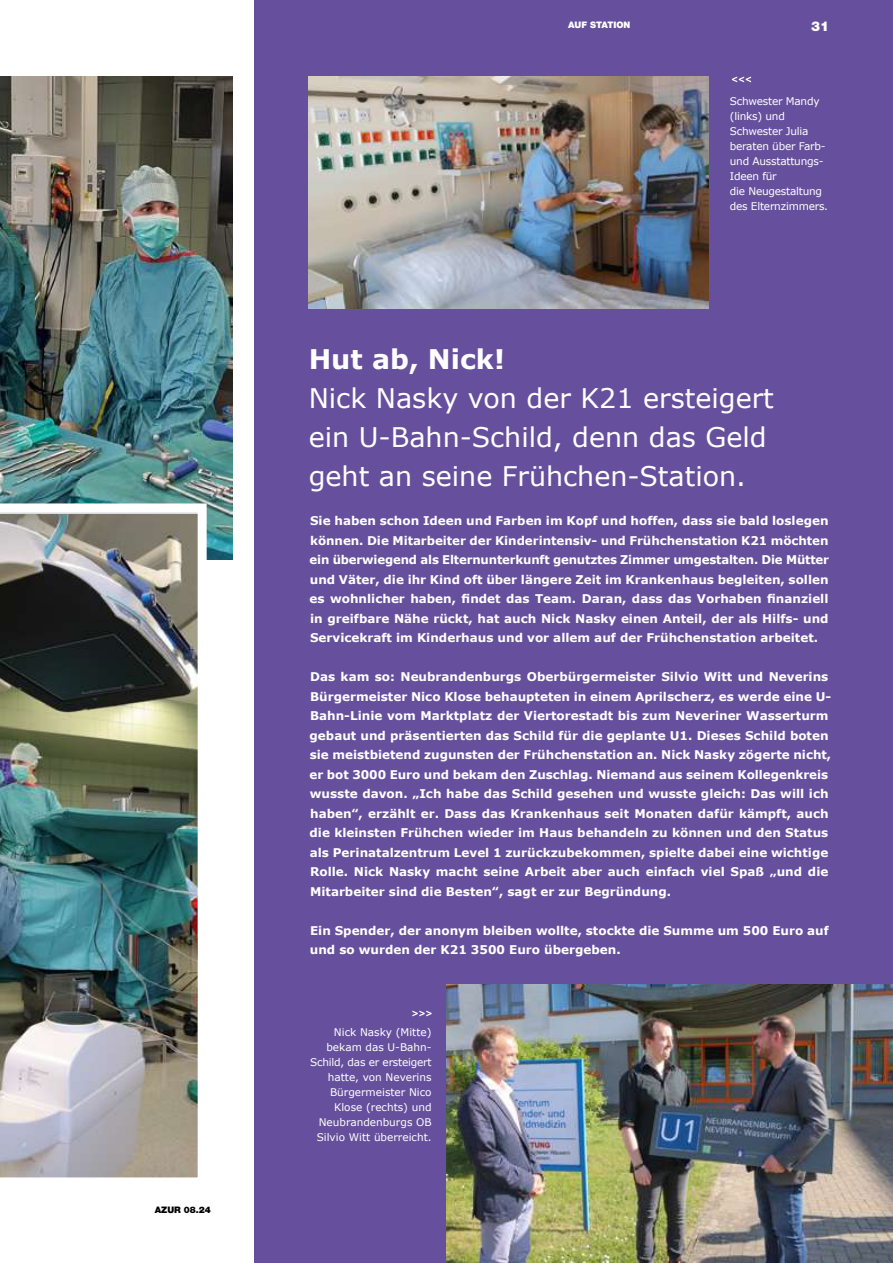
<style>
.page{position:relative;width:893px;height:1263px;background:#fff}
.page>*{position:absolute;margin:0;border:0;box-sizing:border-box;transform-origin:0 0}
.t1{font:27px/39px "Verdana";color:#fff}
.t2{font:700 27px "Verdana";color:#fff}
.t3{font:900 13.5px "Helvetica Neue LT Std";color:#fff}
.t4{font:700 12px/19.5px "Verdana";color:#fff}
.t5{font:10.5px/15px "Verdana";color:#fff;text-align:right}
.t6{font:10.5px/15px "Verdana";letter-spacing:-.02em;color:#fff}
.t7{font:900 9px "Helvetica Neue LT Std";color:#fff}
.t8{font:900 9px "Helvetica Neue LT Std";color:#000}
</style>
<div class="page">
<div style="left:254px;top:0;width:639px;height:1263px;background:#66509d"></div>
<img style="left:308px;top:77px;width:401px;height:232px">
<img style="left:446px;top:984px;width:447px;height:279px">
<img style="left:0;top:77px;width:233px;height:482px">
<img style="left:0;top:499px;width:211px;height:679px">
<svg style="left:732px;top:77px;width:19px;height:5px"></svg>
<svg style="left:412px;top:1010px;width:20px;height:6px"></svg>
<p class="t8" style="left:155px;top:1204px;width:58px">AZUR 08.24</p>
<p class="t7" style="left:568px;top:19px;width:64px">AUF STATION</p>
<p class="t3" style="left:811px;top:18px;width:20px">31</p>
<p class="t6" style="left:730px;top:93px;width:100px">Schwester Mandy (links) und<br>Schwester Julia beraten über Farb&shy;und Ausstattungs-<br>Ideen für<br>die Neugestaltung des Elternzimmers.</p>
<h1 class="t2" style="left:309px;top:342px;width:198px">Hut ab, Nick!</h1>
<h1 class="t1" style="left:309px;top:379px;width:467px">Nick Nasky von der K21 ersteigert ein U-Bahn-Schild, denn das Geld geht an seine Frühchen-Station.</h1>
<p class="t4" style="left:310px;top:511px;width:521px;text-align:justify">Sie haben schon Ideen und Farben im Kopf und hoffen, dass sie bald loslegen können. Die Mitarbeiter der Kinderintensiv- und Frühchenstation K21 möchten ein überwiegend als Elternunterkunft genutztes Zimmer umgestalten. Die Mütter und Väter, die ihr Kind oft über längere Zeit im Krankenhaus begleiten, sollen es wohnlicher haben, findet das Team. Daran, dass das Vorhaben finanziell in greifbare Nähe rückt, hat auch Nick Nasky einen Anteil, der als Hilfs- und Servicekraft im Kinderhaus und vor allem auf der Frühchenstation arbeitet.</p>
<p class="t4" style="left:310px;top:667px;width:523px">Das kam so: Neubrandenburgs Oberbürgermeister Silvio Witt und Neverins Bürgermeister Nico Klose behaupteten in einem Aprilscherz, es werde eine U-Bahn-Linie vom Marktplatz der Viertorestadt bis zum Neveriner Wasserturm gebaut und präsentierten das Schild für die geplante U1. Dieses Schild boten sie meistbietend zugunsten der Frühchenstation an. Nick Nasky zögerte nicht, er bot 3000 Euro und bekam den Zuschlag. Niemand aus seinem Kollegenkreis wusste davon. „Ich habe das Schild gesehen und wusste gleich: Das will ich haben‟, erzählt er. Dass das Krankenhaus seit Monaten dafür kämpft, auch die kleinsten Frühchen wieder im Haus behandeln zu können und den Status als Perinatalzentrum Level 1 zurückzubekommen, spielte dabei eine wichtige Rolle. Nick Nasky macht seine Arbeit aber auch einfach viel Spaß „und die Mitarbeiter sind die Besten‟, sagt er zur Begründung.</p>
<p class="t4" style="left:310px;top:921px;width:520px">Ein Spender, der anonym bleiben wollte, stockte die Summe um 500 Euro auf und so wurden der K21 3500 Euro übergeben.</p>
<p class="t5" style="left:310px;top:1024px;width:123px">Nick Nasky (Mitte) bekam das U-Bahn-<br>Schild, das er ersteigert hatte, von Neverins<br>Bürgermeister Nico<br>Klose (rechts) und<br>Neubrandenburgs OB<br>Silvio Witt überreicht.</p>
</div>
